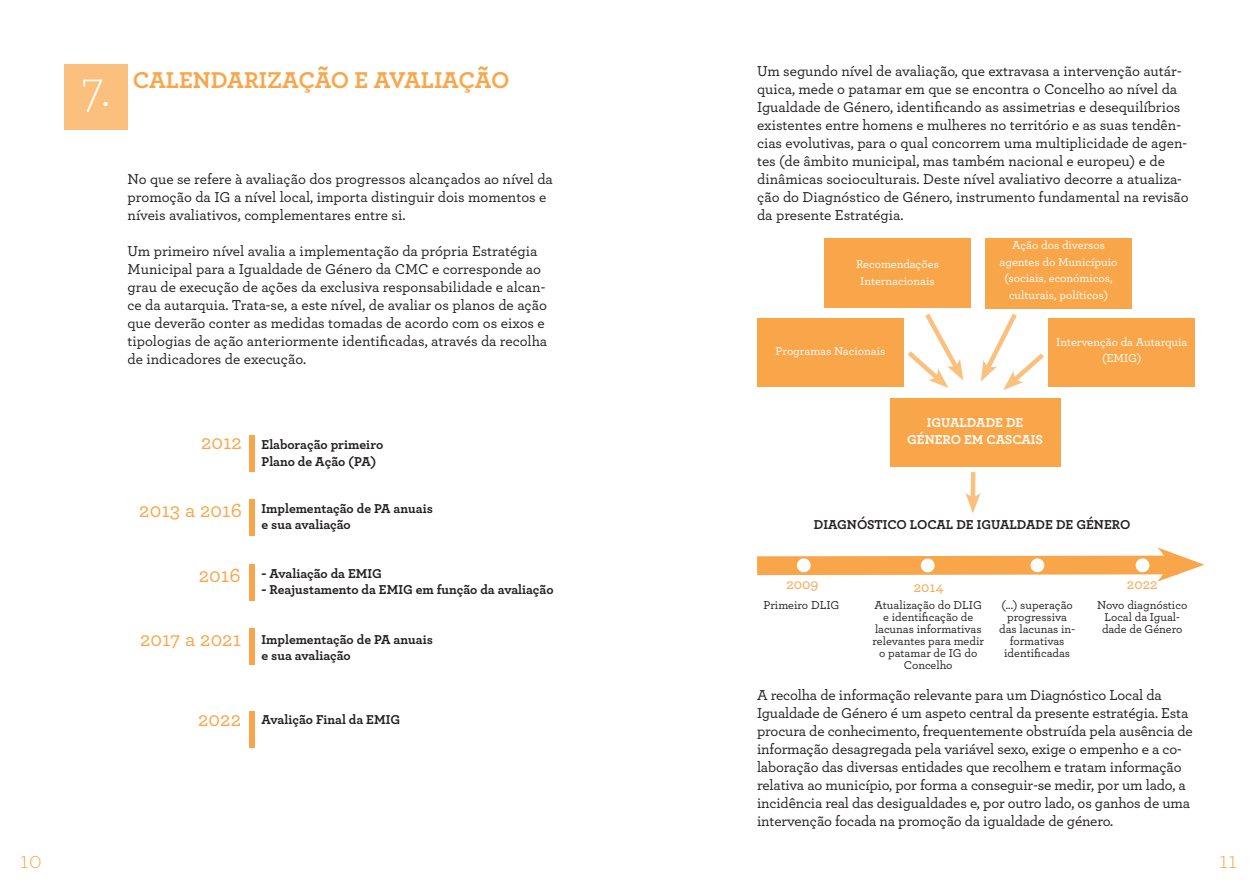
<style>
.page{position:relative;width:1259px;height:893px;background:#fff}
.page>*{position:absolute;margin:0;border:0;box-sizing:border-box;transform-origin:0 0}
.t1{font:300 52.5px "Archer";color:#fff}
.t2{font:700 24px "Archer";color:#f9a64a}
.t3{font:300 24px "Archer";color:#f9a64a}
.t4{font:500 21px "Archer";color:#f9a64a}
.t5{font:500 15px/18px "Archer";letter-spacing:-.01em;color:#231f20}
.t6{font:500 15px "Archer";color:#f9a64a}
.t7{font:700 13.5px/16.5px "Archer";color:#231f20}
.t8{font:700 13.5px "Archer";color:#fff}
.t9{font:500 12px/12px "Archer";color:#231f20;text-align:center}
.t10{font:500 12px/16.5px "Archer";color:#fff;text-align:center}
</style>
<div class="page">
<div style="left:64px;top:64px;width:64px;height:66px;background:#fcc07e"></div>
<div style="left:250px;top:500px;width:5px;height:36px;background:#f9a64a"></div>
<div style="left:250px;top:435px;width:5px;height:36px;background:#f9a64a"></div>
<div style="left:250px;top:564px;width:5px;height:36px;background:#f9a64a"></div>
<div style="left:250px;top:628px;width:5px;height:37px;background:#f9a64a"></div>
<div style="left:250px;top:711px;width:5px;height:36px;background:#f9a64a"></div>
<div style="left:757px;top:318px;width:147px;height:69px;background:#f9a64a"></div>
<div style="left:824px;top:238px;width:147px;height:70px;background:#f9a64a"></div>
<div style="left:985px;top:238px;width:147px;height:70px;background:#f9a64a"></div>
<div style="left:1048px;top:318px;width:147px;height:69px;background:#f9a64a"></div>
<div style="left:890px;top:398px;width:170px;height:69px;background:#f9a64a"></div>
<svg style="left:907px;top:313px;width:56px;height:75px"></svg>
<svg style="left:981px;top:314px;width:63px;height:76px"></svg>
<div style="left:970px;top:472px;width:5px;height:29px;background:#fcc07e"></div>
<svg style="left:965px;top:493px;width:15px;height:20px"></svg>
<svg style="left:757px;top:547px;width:447px;height:35px"></svg>
<p class="t1" style="left:81px;top:54px;width:30px">7.</p>
<p class="t2" style="left:133px;top:61px;width:63px">Calend</p>
<p class="t2" style="left:227px;top:61px;width:284px">arização e Avaliação</p>
<p class="t5" style="left:128px;top:169px;width:427px">No que se refere à avaliação dos progressos alcançados ao nível da promoção da IG a nível local, importa distinguir dois momentos e níveis avaliativos, complementares entre si.</p>
<p class="t5" style="left:128px;top:241px;width:421px">Um primeiro nível avalia a implementação da própria Estratégia Municipal para a Igualdade de Género da CMC e corresponde ao grau de execução de ações da exclusiva responsabilidade e alcan&shy;ce da autarquia. Trata-se, a este nível, de avaliar os planos de ação que deverão conter as medidas tomadas de acordo com os eixos e tipologias de ação anteriormente identificadas, através da recolha de indicadores de execução.</p>
<p class="t4" style="left:201px;top:427px;width:43px">2012</p>
<p class="t7" style="left:261px;top:436px;width:123px">Elaboração primeiro</p>
<p class="t7" style="left:261px;top:452px;width:116px">Plano de Ação (PA)</p>
<p class="t4" style="left:139px;top:495px;width:104px">2013 a 2016</p>
<p class="t7" style="left:261px;top:499px;width:173px">Implementação de PA anuais e sua avaliação</p>
<p class="t4" style="left:199px;top:560px;width:43px">2016</p>
<p class="t7" style="left:261px;top:564px;width:120px">- Avaliação da EMIG</p>
<p class="t7" style="left:261px;top:581px;width:293px">- Reajustamento da EMIG em função da avaliação</p>
<p class="t4" style="left:140px;top:624px;width:103px">2017 a 2021</p>
<p class="t7" style="left:261px;top:630px;width:173px">Implementação de PA anuais e sua avaliação</p>
<p class="t4" style="left:198px;top:704px;width:44px">2022</p>
<p class="t7" style="left:261px;top:711px;width:138px">Avalição Final da EMIG</p>
<p class="t5" style="left:757px;top:61px;width:433px">Um segundo nível de avaliação, que extravasa a intervenção autár&shy;quica, mede o patamar em que se encontra o Concelho ao nível da Igualdade de Género, identificando as assimetrias e desequilíbrios existentes entre homens e mulheres no território e as suas tendên&shy;cias evolutivas, para o qual concorrem uma multiplicidade de agen&shy;tes (de âmbito municipal, mas também nacional e europeu) e de dinâmicas socioculturais. Deste nível avaliativo decorre a atualiza&shy;ção do Diagnóstico de Género, instrumento fundamental na revisão da presente Estratégia.</p>
<p class="t10" style="left:856px;top:255px;width:84px">Recomendações</p>
<p class="t10" style="left:860px;top:272px;width:76px">Internacionais</p>
<p class="t10" style="left:775px;top:342px;width:111px">Programas Nacionais</p>
<p class="t10" style="left:999px;top:236px;width:119px">Ação dos diversos agentes do Municípuio (sociais, económicos, culturais, políticos)</p>
<p class="t10" style="left:1056px;top:333px;width:133px">Intervenção da Autarquia (EMIG)</p>
<p class="t8" style="left:926px;top:412px;width:15px">IGUAL</p>
<p class="t8" style="left:967px;top:412px;width:58px">DADE DE</p>
<p class="t8" style="left:907px;top:429px;width:136px">GÉNERO EM CASCAIS</p>
<p class="t7" style="left:813px;top:515px;width:178px">DIAG NÓSTICO LOCAL DE IGUAL</p>
<p class="t7" style="left:1017px;top:515px;width:105px">DADE DE GÉNERO</p>
<p class="t6" style="left:786px;top:573px;width:34px">2009</p>
<p class="t6" style="left:914px;top:576px;width:31px">2014</p>
<p class="t6" style="left:1127px;top:573px;width:32px">2022</p>
<p class="t9" style="left:763px;top:599px;width:78px">Primeiro DLIG</p>
<p class="t9" style="left:874px;top:599px;width:109px">Atualização do DLIG</p>
<p class="t9" style="left:872px;top:611px;width:113px">e identificação de lacunas informativas relevantes para medir o patamar de IG do<br>Concelho</p>
<p class="t9" style="left:1001px;top:599px;width:73px">(...) superação</p>
<p class="t9" style="left:999px;top:611px;width:77px">progressiva das lacunas in&shy;formativas</p>
<p class="t9" style="left:1004px;top:647px;width:67px">identificadas</p>
<p class="t9" style="left:1097px;top:599px;width:92px">Novo diagnóstico<br>Local da Igual&shy;dade de Género</p>
<p class="t5" style="left:757px;top:685px;width:437px">A recolha de informação relevante para um Diagnóstico Local da Igualdade de Género é um aspeto central da presente estratégia. Esta procura de conhecimento, frequentemente obstruída pela ausência de informação desagregada pela variável sexo, exige o empenho e a co&shy;laboração das diversas entidades que recolhem e tratam informação relativa ao município, por forma a conseguir-se medir, por um lado, a incidência real das desigualdades e, por outro lado, os ganhos de uma intervenção focada na promoção da igualdade de género.</p>
<h2 class="t3" style="left:20px;top:844px;width:23px">10</h2>
<h2 class="t3" style="left:1219px;top:844px;width:9px">11</h2>
</div>
